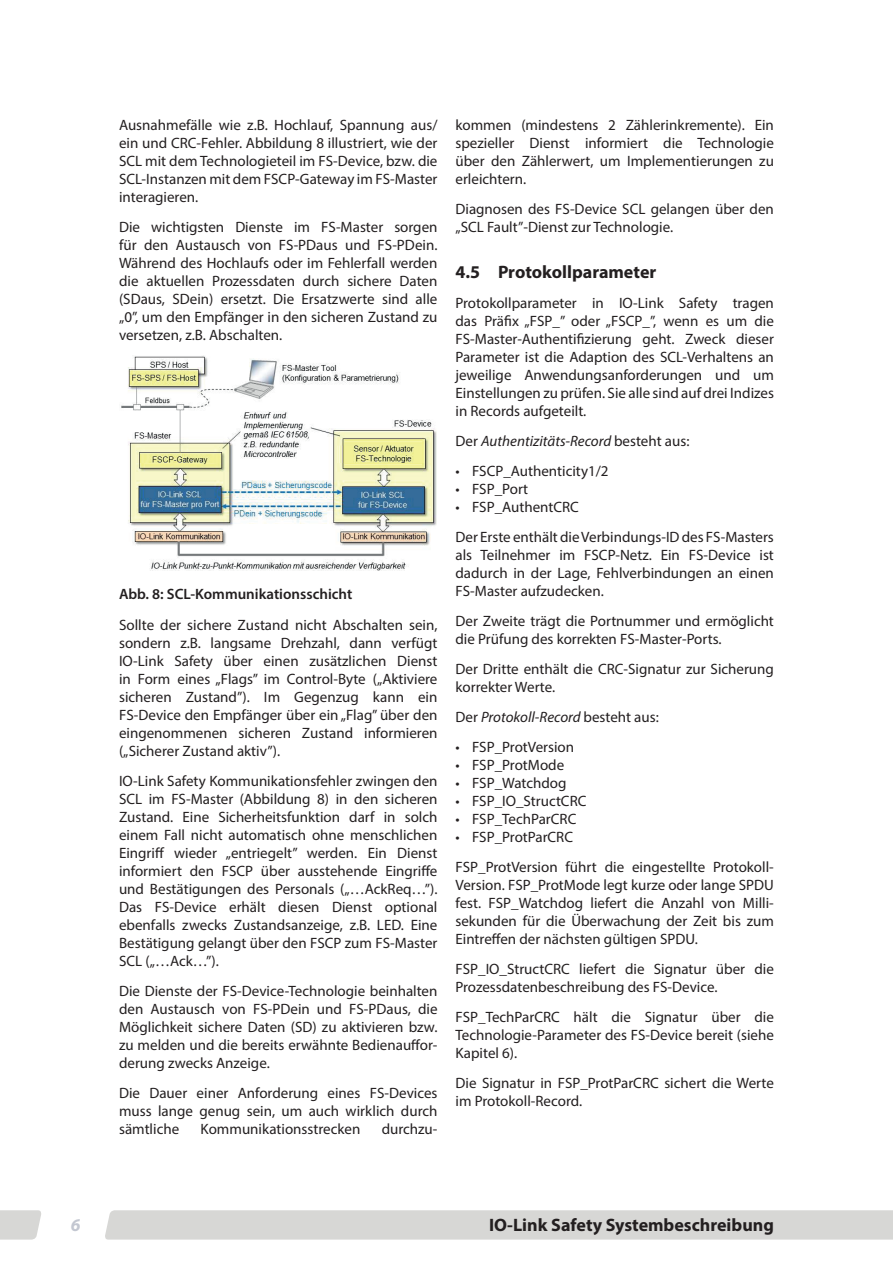
<style>
.page{position:relative;width:893px;height:1263px;background:#fff}
.page>*{position:absolute;margin:0;border:0;box-sizing:border-box;transform-origin:0 0}
.t1{font:700 18px "Myriad Pro";color:#231f20}
.t2{font:italic 700 18px "Myriad Pro";color:#c3c7d1}
.t3{font:15px/18px "Myriad Pro";color:#231f20;text-align:justify}
.t4{font:italic 15px "Myriad Pro";color:#231f20}
.t5{font:600 15px "Myriad Pro";color:#231f20}
.s1{font-style:normal}
</style>
<div class="page">
<svg style="left:0;top:1210px;width:41px;height:29px"></svg>
<div style="left:105px;top:1210px;width:788px;height:29px;background:#d7d7d5"></div>
<img style="left:121px;top:355px;width:315px;height:215px">
<p class="t3" style="left:119px;top:116px;width:320px">Ausnahmefälle wie z.B. Hochlauf, Spannung aus/ ein und CRC-Fehler. Abbildung 8 illustriert, wie der SCL mit dem Technologieteil im FS-Device, bzw. die SCL-Instanzen mit dem FSCP-Gateway im FS-Master interagieren.</p>
<p class="t3" style="left:119px;top:218px;width:320px">Die wichtigsten Dienste im FS-Master sorgen für den Austausch von FS-PDaus und FS-PDein.<br>Während des Hochlaufs oder im Fehlerfall werden die aktuellen Prozessdaten durch sichere Daten (SDaus, SDein) ersetzt. Die Ersatzwerte sind alle „0”, um den Empfänger in den sicheren Zustand zu versetzen, z.B. Abschalten.</p>
<p class="t5" style="left:119px;top:584px;width:235px">Abb. 8: SCL-Kommunikationsschicht</p>
<p class="t3" style="left:119px;top:616px;width:320px">Sollte der sichere Zustand nicht Abschalten sein, sondern z.B. langsame Drehzahl, dann verfügt IO-Link Safety über einen zusätzlichen Dienst in Form eines „Flags” im Control-Byte („Aktiviere sicheren Zustand”). Im Gegenzug kann ein FS-Device den Empfänger über ein „Flag” über den eingenommenen sicheren Zustand informieren („Sicherer Zustand aktiv”).</p>
<p class="t3" style="left:119px;top:772px;width:320px">IO-Link Safety Kommunikationsfehler zwingen den SCL im FS-Master (Abbildung 8) in den sicheren Zustand. Eine Sicherheitsfunktion darf in solch einem Fall nicht automatisch ohne menschlichen Eingriff wieder „entriegelt” werden. Ein Dienst informiert den FSCP über ausstehende Eingriffe und Bestätigungen des Personals („…AckReq…”).<br>Das FS-Device erhält diesen Dienst optional ebenfalls zwecks Zustandsanzeige, z.B. LED. Eine Bestätigung gelangt über den FSCP zum FS-Master SCL („…Ack…”).</p>
<p class="t3" style="left:119px;top:982px;width:320px">Die Dienste der FS-Device-Technologie beinhalten den Austausch von FS-PDein und FS-PDaus, die Möglichkeit sichere Daten (SD) zu aktivieren bzw. zu melden und die bereits erwähnte Bedienauffor&shy;derung zwecks Anzeige.</p>
<p class="t3" style="left:119px;top:1084px;width:320px">Die Dauer einer Anforderung eines FS-Devices muss lange genug sein, um auch wirklich durch sämtliche</p>
<p class="t3" style="left:201px;top:1120px;width:161px">Kommunikationsstrecken</p>
<p class="t3" style="left:382px;top:1120px;width:57px">durchzu-</p>
<p class="t3" style="left:455px;top:116px;width:320px">kommen (mindestens 2 Zählerinkremente). Ein spezieller Dienst informiert die Technologie über den Zählerwert, um Implementierungen zu erleichtern.</p>
<p class="t3" style="left:455px;top:200px;width:320px">Diagnosen des FS-Device SCL gelangen über den „SCL Fault”-Dienst zur Technologie.</p>
<p class="t1" style="left:455px;top:260px;width:202px">4.5 Protokollparameter</p>
<p class="t3" style="left:455px;top:294px;width:320px">Protokollparameter in IO-Link Safety tragen das Präfix „FSP_” oder „FSCP_”, wenn es um die FS-Master-Authentifizierung geht. Zweck dieser Parameter ist die Adaption des SCL-Verhaltens an jeweilige Anwendungsanforderungen und um Einstellungen zu prüfen. Sie alle sind auf drei Indizes in Records aufgeteilt.</p>
<p class="t4" style="left:455px;top:432px;width:235px"><span class="s1">Der</span> Authentizitäts-Record <span class="s1">besteht aus:</span></p>
<p class="t3" style="left:455px;top:462px;width:155px">• FSCP_Authenticity1/2</p>
<p class="t3" style="left:455px;top:480px;width:74px">• FSP_Port</p>
<p class="t3" style="left:455px;top:492px;width:320px;line-height:30px">• FSP_AuthentCRC<br>Der Erste enthält die Verbindungs-ID des FS-Masters</p>
<p class="t3" style="left:455px;top:546px;width:320px">als Teilnehmer im FSCP-Netz. Ein FS-Device ist dadurch in der Lage, Fehlverbindungen an einen FS-Master aufzudecken.</p>
<p class="t3" style="left:455px;top:612px;width:320px">Der Zweite trägt die Portnummer und ermöglicht die Prüfung des korrekten FS-Master-Ports.</p>
<p class="t3" style="left:455px;top:660px;width:320px">Der Dritte enthält die CRC-Signatur zur Sicherung korrekter Werte.</p>
<p class="t4" style="left:455px;top:708px;width:205px"><span class="s1">Der</span> Protokoll-Record <span class="s1">besteht aus:</span></p>
<p class="t3" style="left:455px;top:738px;width:120px">• FSP_ProtVersion</p>
<p class="t3" style="left:455px;top:756px;width:110px">• FSP_ProtMode</p>
<p class="t3" style="left:455px;top:774px;width:113px">• FSP_Watchdog</p>
<p class="t3" style="left:455px;top:792px;width:132px">• FSP_IO_StructCRC</p>
<p class="t3" style="left:455px;top:810px;width:122px">• FSP_TechParCRC</p>
<p class="t3" style="left:455px;top:822px;width:320px;line-height:30px">• FSP_ProtParCRC<br>FSP_ProtVersion führt die eingestellte Protokoll-</p>
<p class="t3" style="left:455px;top:876px;width:320px">Version. FSP_ProtMode legt kurze oder lange SPDU fest. FSP_Watchdog liefert die Anzahl von Milli&shy;sekunden für die Überwachung der Zeit bis zum Eintreffen der nächsten gültigen SPDU.</p>
<p class="t3" style="left:455px;top:960px;width:320px">FSP_IO_StructCRC liefert die Signatur über die<br>Prozessdatenbeschreibung des FS-Device.</p>
<p class="t3" style="left:455px;top:1008px;width:320px">FSP_TechParCRC hält die Signatur über die Technologie-Parameter des FS-Device bereit (siehe Kapitel 6).</p>
<p class="t3" style="left:455px;top:1074px;width:320px">Die Signatur in FSP_ProtParCRC sichert die Werte im Protokoll-Record.</p>
<p class="t2" style="left:71px;top:1213px;width:11px">6</p>
<p class="t1" style="left:489px;top:1213px;width:286px">IO-Link Safety Systembeschreibung</p>
</div>
